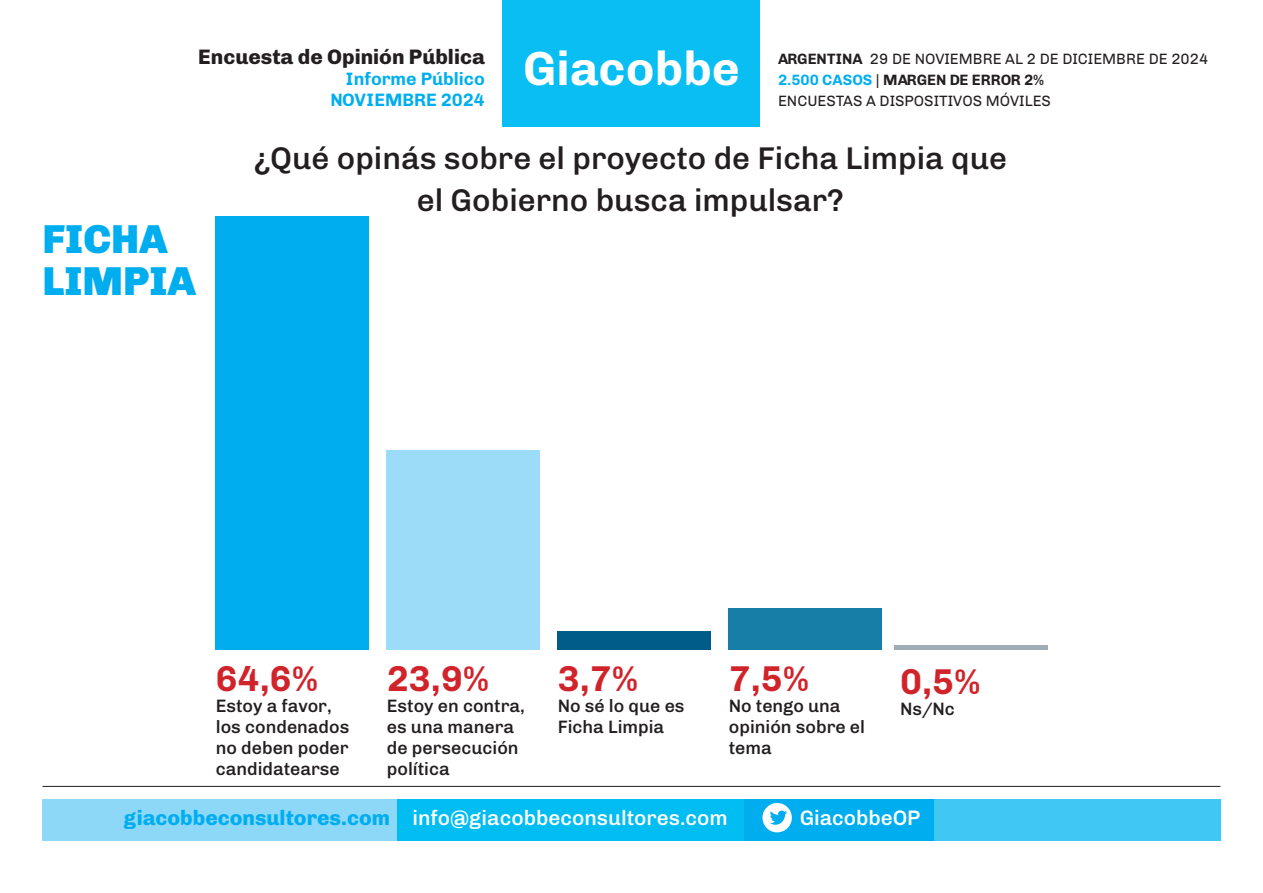
<style>
.page{position:relative;width:1263px;height:893px;background:#fff}
.page>*{position:absolute;margin:0;border:0;box-sizing:border-box;transform-origin:0 0}
.t1{font:700 48px "Chivo";color:#fff}
.t2{font:900 40.5px "Chivo";color:#00aeef}
.t3{font:700 36px "Chivo";color:#d1232a}
.t4{font:500 31.5px "Chivo";color:#231f20}
.t5{font:500 21px "Chivo";color:#fff}
.t6{font:800 21px "Chivo";color:#231f20}
.t7{font:500 18px/21px "Chivo";color:#231f20}
.t8{font:700 18px/21px "Chivo";color:#00aeef;text-align:right}
.t9{font:15px/21px "Chivo";color:#231f20}
.s1{font-weight:700}
.s2{font-weight:700;color:#00aeef}
.s3{font-weight:800;color:#00aeef}
</style>
<div class="page">
<div style="left:43px;top:799px;width:1177px;height:42px;background:#00aeef"></div>
<div style="left:43px;top:799px;width:358px;height:42px;background:#8dd7f7"></div>
<div style="left:934px;top:799px;width:286px;height:42px;background:#40c7f4"></div>
<div style="left:398px;top:799px;width:346px;height:42px;background:#01bdf2"></div>
<div style="left:762px;top:803px;width:30px;height:29px;background:#fff;border-radius:50%"></div>
<svg style="left:770px;top:811px;width:17px;height:14px"></svg>
<div style="left:503px;top:0;width:257px;height:127px;background:#09bef2"></div>
<hr style="left:43px;top:786px;width:1177px;height:1px;background:#231f20">
<div style="left:216px;top:216px;width:153px;height:433px;background:#00aeef"></div>
<div style="left:387px;top:450px;width:153px;height:199px;background:#9cdcf8"></div>
<div style="left:729px;top:608px;width:153px;height:41px;background:#177ea8"></div>
<div style="left:558px;top:631px;width:153px;height:18px;background:#005d8a"></div>
<div style="left:894px;top:645px;width:153px;height:5px;background:#9dacb5"></div>
<p class="t6" style="left:198px;top:40px;width:288px">Encuesta de Opinión Pública</p>
<p class="t8" style="left:330px;top:67px;width:156px">Informe Público<br>NOVIEMBRE 2024</p>
<h1 class="t1" style="left:523px;top:31px;width:218px">Giacobbe</h1>
<p class="t9" style="left:778px;top:47px;width:432px"><span class="s1">ARGENTINA</span> 29 DE NOVIEMBRE AL 2 DE DICIEMBRE DE 2024<br><span class="s2">2.500 CASOS</span> | <span class="s1">MARGEN DE ERROR 2%<br></span>ENCUESTAS A DISPOSITIVOS MÓVILES</p>
<p class="t2" style="left:43px;top:206px;width:127px">FICHA</p>
<p class="t2" style="left:43px;top:248px;width:155px">LIMPIA</p>
<p class="t4" style="left:254px;top:134px;width:755px">¿Qué opinás sobre el proyecto de Ficha Limpia que</p>
<p class="t4" style="left:417px;top:176px;width:429px">el Gobierno busca impulsar?</p>
<p class="t3" style="left:216px;top:651px;width:104px">64,6%</p>
<p class="t7" style="left:216px;top:694px;width:135px">Estoy a favor, los condenados no deben poder candidatearse</p>
<p class="t3" style="left:387px;top:651px;width:104px">23,9%</p>
<p class="t7" style="left:387px;top:694px;width:139px">Estoy en contra, es una manera de persecución política</p>
<p class="t3" style="left:558px;top:651px;width:82px">3,7%</p>
<p class="t7" style="left:558px;top:694px;width:128px">No sé lo que es<br>Ficha Limpia</p>
<p class="t3" style="left:729px;top:651px;width:82px">7,5%</p>
<p class="t7" style="left:729px;top:694px;width:138px">No tengo una opinión sobre el tema</p>
<p class="t3" style="left:900px;top:653px;width:82px">0,5%</p>
<p class="t7" style="left:900px;top:697px;width:56px">Ns/Nc</p>
<p class="t5" style="left:124px;top:801px;width:605px"><span class="s3">giacobbeconsultores.com</span> info@giacobbeconsultores.com</p>
<p class="t5" style="left:800px;top:801px;width:122px">GiacobbeOP</p>
</div>
